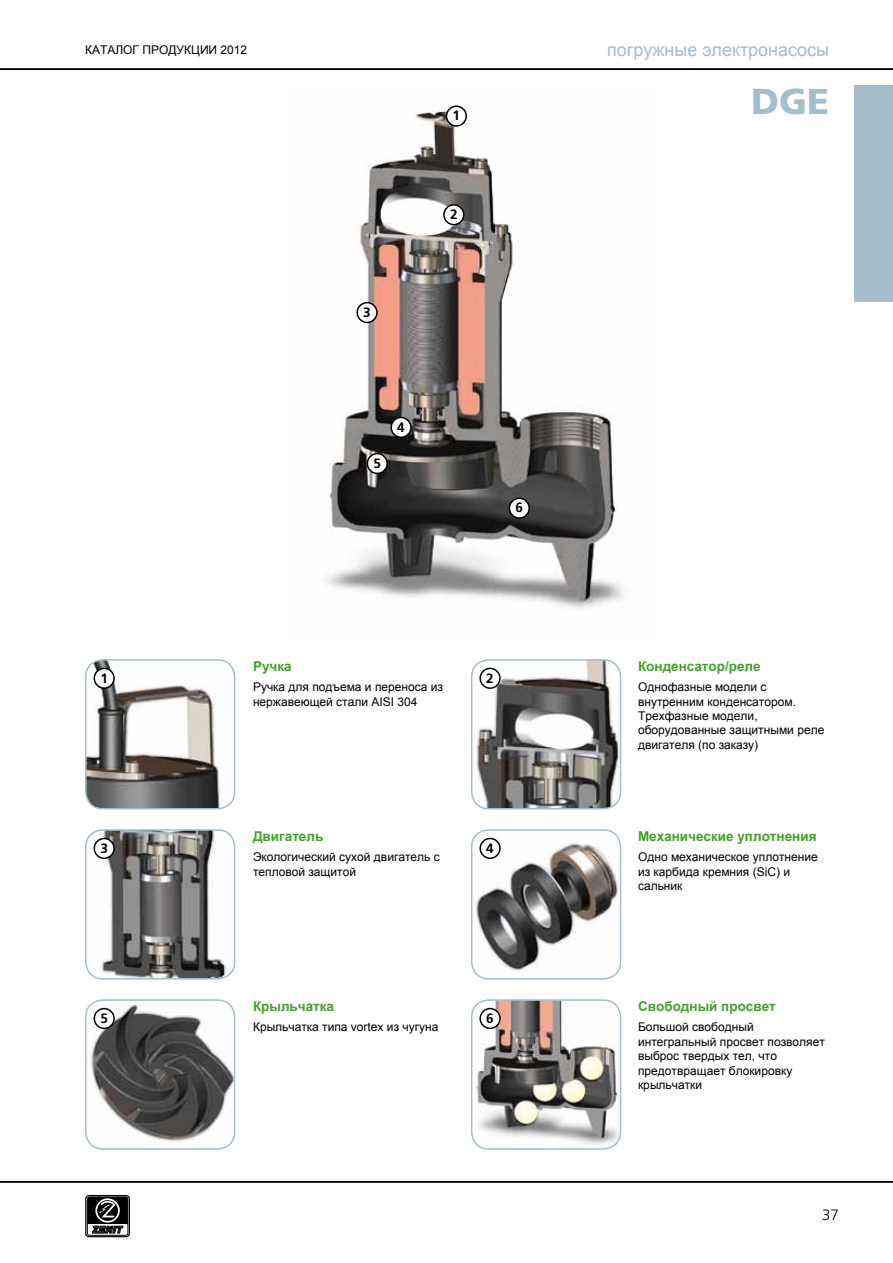
<style>
.page{position:relative;width:893px;height:1263px;background:#fff}
.page>*{position:absolute;margin:0;border:0;box-sizing:border-box;transform-origin:0 0}
.t1{font:900 36px "Frutiger";color:#a4becc}
.t2{font:18px "Arial";color:#a4becc}
.t3{font:300 15px "Frutiger";color:#000}
.t4{font:700 13.5px "Arial";color:#44a12b}
.t5{font:700 13.5px "Frutiger";color:#000}
.t6{font:12px/14.4px "Arial";color:#000}
.t7{font:12px "Arial";color:#000}
</style>
<div class="page">
<div style="left:855px;top:85px;width:38px;height:217px;background:#a4becc"></div>
<div style="left:85px;top:1195px;width:45px;height:42px;border:1px solid #000;border-radius:3px"></div>
<div style="left:87px;top:1197px;width:41px;height:38px;border:1px solid #000;border-radius:2px"></div>
<svg style="left:87px;top:1197px;width:41px;height:36px"></svg>
<hr style="left:0;top:68px;width:893px;height:2px;background:#000">
<hr style="left:0;top:1181px;width:893px;height:1px;background:#000">
<img style="left:325px;top:107px;width:299px;height:502px">
<img style="left:472px;top:830px;width:148px;height:149px">
<div style="left:471px;top:829px;width:150px;height:150px;border:2px solid #a4becc;border-radius:17px"></div>
<img style="left:86px;top:830px;width:149px;height:149px">
<div style="left:85px;top:829px;width:150px;height:150px;border:2px solid #a4becc;border-radius:17px"></div>
<img style="left:472px;top:660px;width:148px;height:149px">
<div style="left:471px;top:659px;width:150px;height:150px;border:2px solid #a4becc;border-radius:17px"></div>
<img style="left:472px;top:1000px;width:148px;height:147px">
<div style="left:471px;top:999px;width:150px;height:151px;border:2px solid #a4becc;border-radius:17px"></div>
<img style="left:86px;top:660px;width:149px;height:149px">
<div style="left:85px;top:659px;width:150px;height:150px;border:2px solid #a4becc;border-radius:17px"></div>
<img style="left:86px;top:1000px;width:148px;height:147px">
<div style="left:85px;top:999px;width:150px;height:151px;border:2px solid #a4becc;border-radius:17px"></div>
<div style="left:444px;top:205px;width:20px;height:20px;background:#fff;border-radius:50%"></div>
<div style="left:443px;top:204px;width:21px;height:21px;border:2px solid #000;border-radius:50%"></div>
<div style="left:480px;top:668px;width:20px;height:20px;background:#fff;border-radius:50%"></div>
<div style="left:479px;top:668px;width:22px;height:21px;border:2px solid #000;border-radius:50%"></div>
<div style="left:357px;top:303px;width:20px;height:19px;background:#fff;border-radius:50%"></div>
<div style="left:356px;top:302px;width:22px;height:21px;border:2px solid #000;border-radius:50%"></div>
<div style="left:94px;top:838px;width:20px;height:20px;background:#fff;border-radius:50%"></div>
<div style="left:94px;top:838px;width:21px;height:21px;border:2px solid #000;border-radius:50%"></div>
<div style="left:367px;top:454px;width:20px;height:19px;background:#fff;border-radius:50%"></div>
<div style="left:367px;top:453px;width:21px;height:21px;border:2px solid #000;border-radius:50%"></div>
<div style="left:94px;top:1008px;width:20px;height:20px;background:#fff;border-radius:50%"></div>
<div style="left:94px;top:1008px;width:21px;height:21px;border:2px solid #000;border-radius:50%"></div>
<div style="left:446px;top:106px;width:20px;height:20px;background:#fff;border-radius:50%"></div>
<div style="left:446px;top:105px;width:21px;height:22px;border:2px solid #000;border-radius:50%"></div>
<div style="left:94px;top:668px;width:20px;height:20px;background:#fff;border-radius:50%"></div>
<div style="left:94px;top:668px;width:21px;height:21px;border:2px solid #000;border-radius:50%"></div>
<div style="left:391px;top:417px;width:20px;height:20px;background:#fff;border-radius:50%"></div>
<div style="left:390px;top:417px;width:22px;height:21px;border:2px solid #000;border-radius:50%"></div>
<div style="left:480px;top:838px;width:20px;height:20px;background:#fff;border-radius:50%"></div>
<div style="left:479px;top:838px;width:22px;height:21px;border:2px solid #000;border-radius:50%"></div>
<div style="left:509px;top:498px;width:20px;height:20px;background:#fff;border-radius:50%"></div>
<div style="left:509px;top:497px;width:21px;height:22px;border:2px solid #000;border-radius:50%"></div>
<div style="left:480px;top:1008px;width:20px;height:20px;background:#fff;border-radius:50%"></div>
<div style="left:479px;top:1008px;width:22px;height:21px;border:2px solid #000;border-radius:50%"></div>
<p class="t7" style="left:85px;top:42px;width:164px">КАТАЛОГ ПРОДУКЦИИ 2012</p>
<h2 class="t2" style="left:607px;top:38px;width:223px">погружные электронасосы</h2>
<p class="t5" style="left:453px;top:108px;width:9px">1</p>
<h1 class="t1" style="left:751px;top:79px;width:80px">DGE</h1>
<p class="t5" style="left:450px;top:206px;width:9px">2</p>
<p class="t5" style="left:363px;top:304px;width:9px">3</p>
<p class="t5" style="left:397px;top:419px;width:9px">4</p>
<p class="t5" style="left:373px;top:455px;width:9px">5</p>
<p class="t5" style="left:515px;top:500px;width:9px">6</p>
<p class="t5" style="left:100px;top:670px;width:9px">1</p>
<p class="t4" style="left:253px;top:657px;width:40px">Ручка</p>
<p class="t6" style="left:253px;top:680px;width:192px">Ручка для подъема и переноса из нержавеющей стали AISI 304</p>
<p class="t5" style="left:486px;top:670px;width:9px">2</p>
<p class="t4" style="left:638px;top:657px;width:124px">Конденсатор/реле</p>
<p class="t6" style="left:638px;top:680px;width:188px">Однофазные модели с внутренним конденсатором.<br>Трехфазные модели, оборудованные защитными реле двигателя (по заказу)</p>
<p class="t5" style="left:100px;top:840px;width:9px">3</p>
<p class="t4" style="left:253px;top:827px;width:72px">Двигатель</p>
<p class="t6" style="left:253px;top:850px;width:188px">Экологический сухой двигатель с тепловой защитой</p>
<p class="t5" style="left:486px;top:840px;width:9px">4</p>
<p class="t4" style="left:638px;top:827px;width:180px">Механические уплотнения</p>
<p class="t6" style="left:638px;top:850px;width:181px">Одно механическое уплотнение из карбида кремния (SiC) и сальник</p>
<p class="t5" style="left:100px;top:1010px;width:9px">5</p>
<p class="t4" style="left:253px;top:997px;width:83px">Крыльчатка</p>
<p class="t4" style="left:638px;top:997px;width:139px">Свободный просвет</p>
<p class="t5" style="left:486px;top:1010px;width:9px">6</p>
<p class="t6" style="left:253px;top:1020px;width:187px">Крыльчатка типа vortex из чугуна</p>
<p class="t6" style="left:638px;top:1020px;width:188px">Большой свободный интегральный просвет позволяет выброс твердых тел, что предотвращает блокировку крыльчатки</p>
<p class="t3" style="left:822px;top:1206px;width:18px">37</p>
</div>
